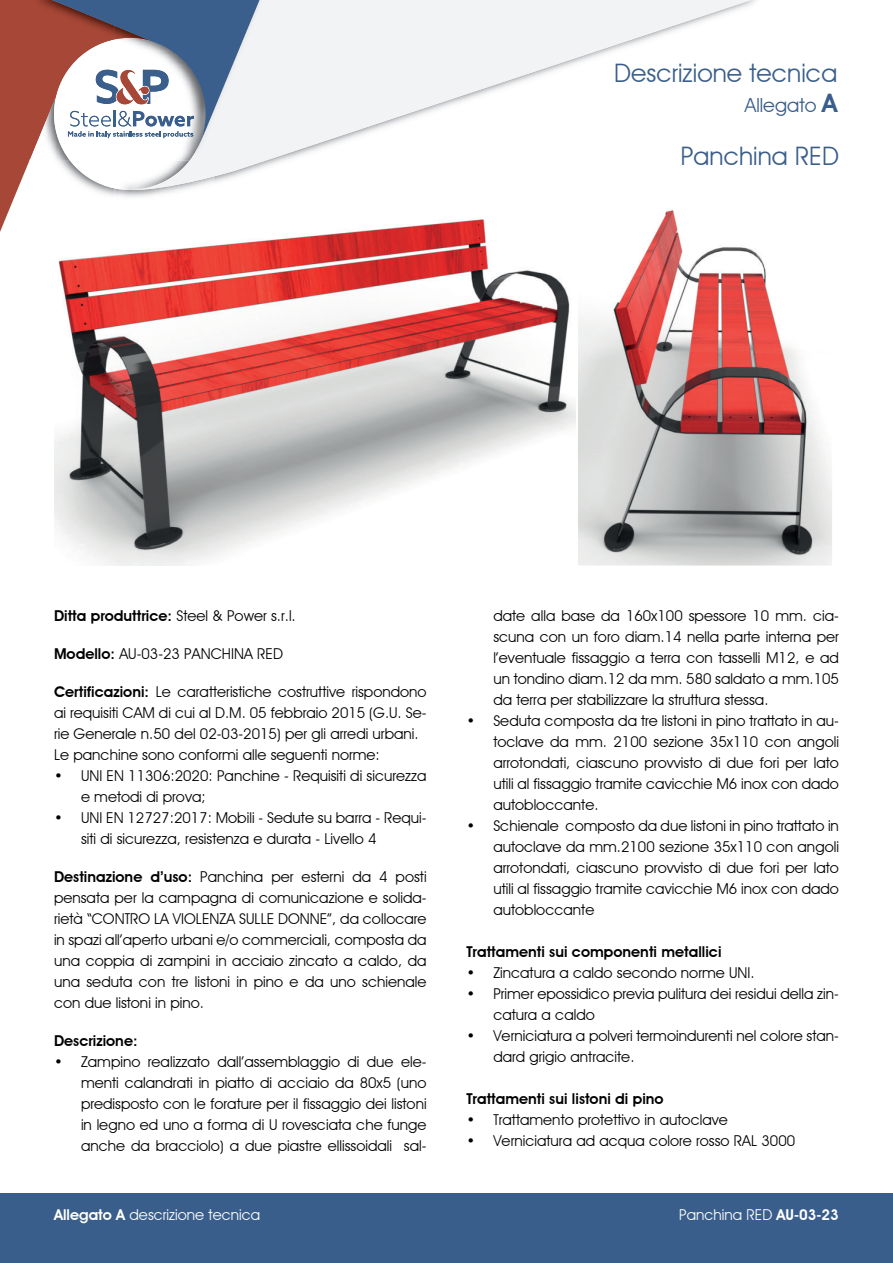
<style>
.page{position:relative;width:893px;height:1263px;background:#fff}
.page>*{position:absolute;margin:0;border:0;box-sizing:border-box;transform-origin:0 0}
.t1{font:25.5px "Advantage";color:#3a5e8b}
.t2{font:19.5px "Advantage";color:#3a5e8b}
.t3{font:15px/21px "Advantage";color:#000}
.t4{font:600 15px "Advantage";color:#000}
.t5{font:15px "Advantage";color:#fff}
.s1{font-weight:600;font-size:25.5px}
.s2{font-weight:400}
.s3{font-weight:600}
</style>
<div class="page">
<svg style="left:260px;top:0;width:496px;height:169px;fill:#f2f3f4"></svg>
<img style="left:260px;top:0;width:4px;height:161px">
<svg style="left:0;top:0;width:260px;height:232px"></svg>
<div style="left:0;top:1193px;width:893px;height:70px;background:#3a5e8b"></div>
<img style="left:54px;top:207px;width:521px;height:359px">
<img style="left:578px;top:209px;width:254px;height:357px">
<h1 class="t1" style="left:614px;top:57px;width:225px">Descrizione tecnica</h1>
<h2 class="t2" style="left:745px;top:94px;width:94px">Allegato <span class="s1">A</span></h2>
<h1 class="t1" style="left:681px;top:141px;width:160px">Panchina RED</h1>
<p class="t4" style="left:54px;top:606px;width:243px">Ditta produttrice: <span class="s2">Steel &amp; Power s.r.l.</span></p>
<p class="t3" style="left:54px;top:643px;width:230px"><span class="s3">Modello:</span> AU-03-23 PANCHINA RED</p>
<p class="t3" style="left:54px;top:681px;width:374px"><span class="s3">Certificazioni:</span> Le caratteristiche costruttive rispondono ai requisiti CAM di cui al D.M. 05 febbraio 2015 (G.U. Se&shy;rie Generale n.50 del 02-03-2015) per gli arredi urbani.<br>Le panchine sono conformi alle seguenti norme:</p>
<p class="t3" style="left:81px;top:765px;width:347px;text-indent:-27px">• UNI EN 11306:2020: Panchine - Requisiti di sicurezza e metodi di prova;</p>
<p class="t3" style="left:81px;top:807px;width:347px;text-indent:-27px">• UNI EN 12727:2017: Mobili - Sedute su barra - Requi&shy;siti di sicurezza, resistenza e durata - Livello 4</p>
<p class="t3" style="left:54px;top:866px;width:374px;text-align:justify"><span class="s3">Destinazione d’uso:</span> Panchina per esterni da 4 posti pensata per la campagna di comunicazione e solida&shy;rietà “CONTRO LA VIOLENZA SULLE DONNE”, da collocare in spazi all’aperto urbani e/o commerciali, composta da una coppia di zampini in acciaio zincato a caldo, da una seduta con tre listoni in pino e da uno schienale con due listoni in pino.</p>
<p class="t4" style="left:54px;top:1032px;width:85px">Descrizione:</p>
<p class="t3" style="left:81px;top:1051px;width:347px;text-align:justify;text-indent:-27px">• Zampino realizzato dall’assemblaggio di due ele&shy;menti calandrati in piatto di acciaio da 80x5 (uno predisposto con le forature per il fissaggio dei listoni in legno ed uno a forma di U rovesciata che funge anche da bracciolo) a due piastre ellissoidali sal-</p>
<p class="t3" style="left:493px;top:605px;width:347px;text-align:justify">date alla base da 160x100 spessore 10 mm. cia&shy;scuna con un foro diam.14 nella parte interna per l’eventuale fissaggio a terra con tasselli M12, e ad un tondino diam.12 da mm. 580 saldato a mm.105 da terra per stabilizzare la struttura stessa.</p>
<p class="t3" style="left:493px;top:710px;width:347px;text-align:justify;text-indent:-27px">• Seduta composta da tre listoni in pino trattato in au&shy;toclave da mm. 2100 sezione 35x110 con angoli arrotondati, ciascuno provvisto di due fori per lato utili al fissaggio tramite cavicchie M6 inox con dado autobloccante.</p>
<p class="t3" style="left:493px;top:815px;width:347px;text-align:justify;text-indent:-27px">• Schienale composto da due listoni in pino trattato in autoclave da mm.2100 sezione 35x110 con angoli arrotondati, ciascuno provvisto di due fori per lato utili al fissaggio tramite cavicchie M6 inox con dado autobloccante</p>
<p class="t4" style="left:466px;top:942px;width:257px">Trattamenti sui componenti metallici</p>
<p class="t3" style="left:466px;top:962px;width:290px">• Zincatura a caldo secondo norme UNI.</p>
<p class="t3" style="left:493px;top:983px;width:347px;text-indent:-27px">• Primer epossidico previa pulitura dei residui della zin&shy;catura a caldo</p>
<p class="t3" style="left:493px;top:1025px;width:347px;text-indent:-27px">• Verniciatura a polveri termoindurenti nel colore stan&shy;dard grigio antracite.</p>
<p class="t4" style="left:466px;top:1089px;width:199px">Trattamenti sui listoni di pino</p>
<p class="t3" style="left:466px;top:1109px;width:263px">• Trattamento protettivo in autoclave</p>
<p class="t3" style="left:466px;top:1130px;width:330px">• Verniciatura ad acqua colore rosso RAL 3000</p>
<p class="t5" style="left:54px;top:1205px;width:208px"><span class="s3">Allegato A</span> descrizione tecnica</p>
<p class="t5" style="left:679px;top:1205px;width:161px">Panchina RED <span class="s3">AU-03-23</span></p>
</div>
